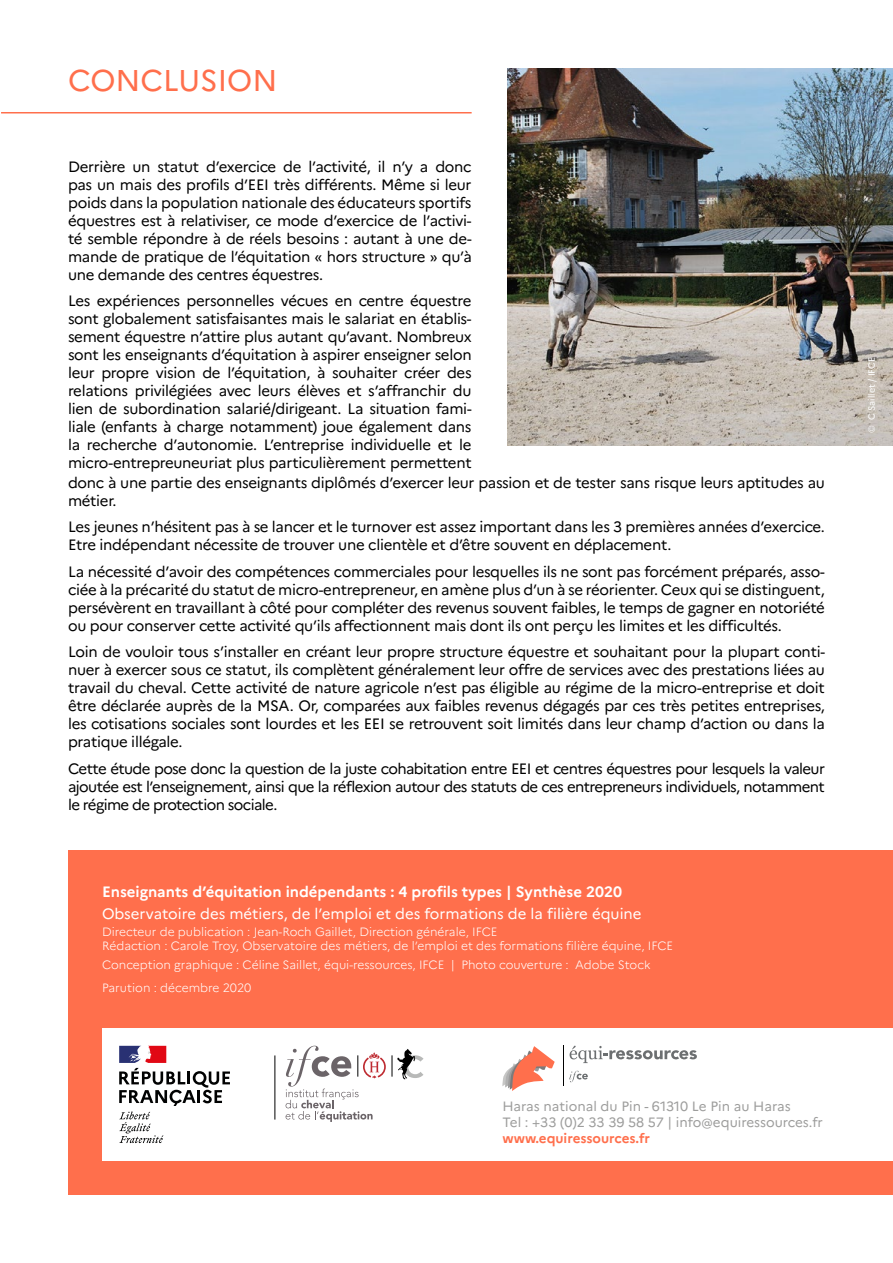
<style>
.page{position:relative;width:893px;height:1263px;background:#fff}
.page>*{position:absolute;margin:0;border:0;box-sizing:border-box;transform-origin:0 0}
.t1{font:30px "Marianne";color:#ff6f4c}
.t2{font:15px/18px "Marianne";letter-spacing:-.02em;color:#000;text-align:justify}
.t3{font:15px "Marianne";color:#fff}
.t4{font:700 15px "Marianne";color:#fff}
.t5{font:13.5px/16.2px "Marianne";color:#9d9d9c}
.t6{font:700 13.5px "Marianne";letter-spacing:-.005em;color:#ff6f4c}
.t7{font:300 12px/14.4px "Marianne";color:#fff}
.t8{font:9px "Marianne";color:#fff}
.s1{font-weight:300}
</style>
<div class="page">
<img style="left:507px;top:68px;width:386px;height:377px">
<hr style="left:1px;top:112px;width:471px;height:1px;background:#ff6f4c">
<div style="left:68px;top:850px;width:825px;height:345px;background:#ff6f4c"></div>
<div style="left:102px;top:1028px;width:791px;height:133px;background:#fff"></div>
<svg style="left:119px;top:1046px;width:111px;height:97px"></svg>
<hr style="left:563px;top:1046px;width:1px;height:40px;background:#000">
<svg style="left:569px;top:1071px;width:19px;height:11px"></svg>
<svg style="left:570px;top:1046px;width:127px;height:17px"></svg>
<svg style="left:502px;top:1046px;width:53px;height:45px"></svg>
<hr style="left:275px;top:1055px;width:1px;height:64px;background:#000">
<svg style="left:392px;top:1049px;width:31px;height:30px"></svg>
<svg style="left:286px;top:1046px;width:100px;height:76px"></svg>
<h1 class="t1" style="left:68px;top:62px;width:211px">CONCLUSION</h1>
<p class="t2" style="left:68px;top:157px;width:405px">Derrière un statut d’exercice de l’activité, il n’y a donc pas un mais des profils d’EEI très différents. Même si leur poids dans la population nationale des éducateurs sportifs équestres est à relativiser, ce mode d’exercice de l’activi&shy;té semble répondre à de réels besoins : autant à une de&shy;mande de pratique de l’équitation « hors structure » qu’à une demande des centres équestres.</p>
<p class="t2" style="left:68px;top:292px;width:405px">Les expériences personnelles vécues en centre équestre sont globalement satisfaisantes mais le salariat en établis&shy;sement équestre n’attire plus autant qu’avant. Nombreux sont les enseignants d’équitation à aspirer enseigner selon leur propre vision de l’équitation, à souhaiter créer des relations privilégiées avec leurs élèves et s’affranchir du lien de subordination salarié/dirigeant. La situation fami&shy;liale (enfants à charge notamment) joue également dans la recherche d’autonomie. L’entreprise individuelle et le micro-entrepreuneuriat plus particulièrement permettent</p>
<p class="t2" style="left:68px;top:473px;width:758px">donc à une partie des enseignants diplômés d’exercer leur passion et de tester sans risque leurs aptitudes au métier.</p>
<p class="t2" style="left:68px;top:518px;width:758px">Les jeunes n’hésitent pas à se lancer et le turnover est assez important dans les 3 premières années d’exercice.<br>Etre indépendant nécessite de trouver une clientèle et d’être souvent en déplacement.</p>
<p class="t2" style="left:68px;top:562px;width:758px">La nécessité d’avoir des compétences commerciales pour lesquelles ils ne sont pas forcément préparés, asso&shy;ciée à la précarité du statut de micro-entrepreneur, en amène plus d’un à se réorienter. Ceux qui se distinguent, persévèrent en travaillant à côté pour compléter des revenus souvent faibles, le temps de gagner en notoriété ou pour conserver cette activité qu’ils affectionnent mais dont ils ont perçu les limites et les difficultés.</p>
<p class="t2" style="left:68px;top:643px;width:758px">Loin de vouloir tous s’installer en créant leur propre structure équestre et souhaitant pour la plupart conti&shy;nuer à exercer sous ce statut, ils complètent généralement leur offre de services avec des prestations liées au travail du cheval. Cette activité de nature agricole n’est pas éligible au régime de la micro-entreprise et doit être déclarée auprès de la MSA. Or, comparées aux faibles revenus dégagés par ces très petites entreprises, les cotisations sociales sont lourdes et les EEI se retrouvent soit limités dans leur champ d’action ou dans la pratique illégale.</p>
<p class="t2" style="left:68px;top:759px;width:758px">Cette étude pose donc la question de la juste cohabitation entre EEI et centres équestres pour lesquels la valeur ajoutée est l’enseignement, ainsi que la réflexion autour des statuts de ces entrepreneurs individuels, notamment le régime de protection sociale.</p>
<p class="t4" style="left:102px;top:883px;width:521px">Enseignants d’équitation indépendants : 4 profils types | Synthèse 2020</p>
<p class="t3" style="left:102px;top:905px;width:541px">Observatoire des métiers, de l’emploi et des formations de la filière équine</p>
<p class="t7" style="left:102px;top:924px;width:573px">Directeur de publication : Jean-Roch Gaillet, Direction générale, IFCE<br>Rédaction : Carole Troy, Observatoire des métiers, de l’emploi et des formations filière équine, IFCE</p>
<p class="t7" style="left:102px;top:953px;width:550px;line-height:23px">Conception graphique : Céline Saillet, équi-ressources, IFCE | Photo couverture : Adobe Stock<br>Parution : décembre 2020</p>
<p class="t5" style="left:502px;top:1098px;width:322px">Haras national du Pin - 61310 Le Pin au Haras<br>Tel : +33 (0)2 33 39 58 57 | info@equiressources.fr</p>
<p class="t6" style="left:502px;top:1130px;width:149px">www.equiressources.fr</p>
<p class="t8" style="left:866px;top:433px;width:77px;rotate:-90deg"><span class="s1">©</span> C Saillet / IFCE</p>
</div>
